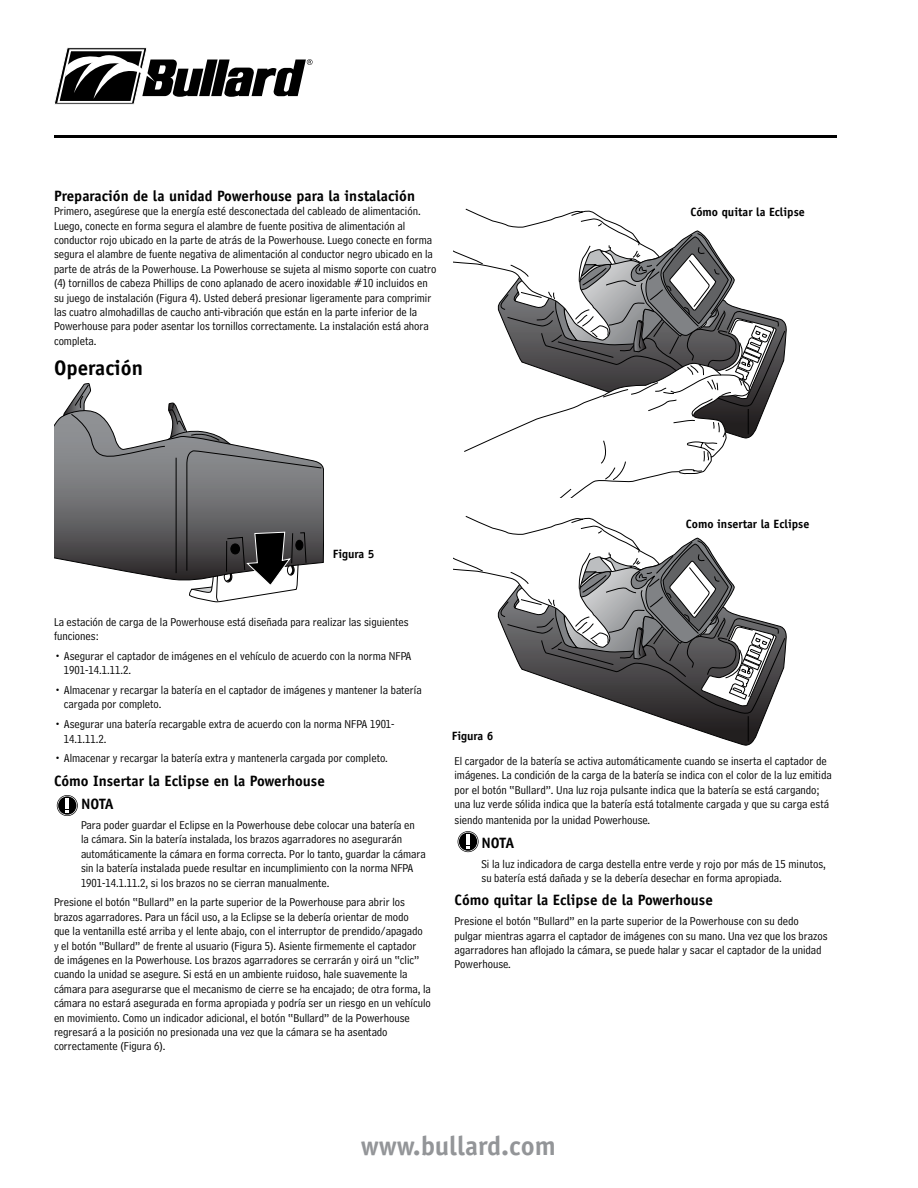
<style>
.page{position:relative;width:918px;height:1188px;background:#fff}
.page>*{position:absolute;margin:0;border:0;box-sizing:border-box;transform-origin:0 0}
.t1{font:700 27px "Officina Sans";color:#939598}
.t2{font:700 21px "Officina Sans";color:#000}
.t3{font:700 15px/23.4px "Officina Sans";color:#000}
.t4{font:12px/14.4px "Bell Centennial Address";color:#000}
.t5{font:700 12px "Officina Sans";color:#000}
</style>
<div class="page">
<hr style="left:54px;top:135px;width:783px;height:3px;background:#000">
<svg style="left:54px;top:416px;width:270px;height:147px"></svg>
<svg style="left:62px;top:384px;width:260px;height:218px"></svg>
<svg style="left:57px;top:795px;width:21px;height:21px"></svg>
<svg style="left:454px;top:209px;width:331px;height:289px"></svg>
<svg style="left:454px;top:516px;width:331px;height:226px"></svg>
<svg style="left:458px;top:831px;width:21px;height:21px"></svg>
<svg style="left:54px;top:47px;width:259px;height:57px"></svg>
<p class="t3" style="left:54px;top:184px;width:363px">Preparación de la unidad Powerhouse para la instalación</p>
<p class="t4" style="left:54px;top:204px;width:384px">Primero, asegúrese que la energía esté desconectada del cableado de alimentación.<br>Luego, conecte en forma segura el alambre de fuente positiva de alimentación al conductor rojo ubicado en la parte de atrás de la Powerhouse. Luego conecte en forma segura el alambre de fuente negativa de alimentación al conductor negro ubicado en la parte de atrás de la Powerhouse. La Powerhouse se sujeta al mismo soporte con cuatro (4) tornillos de cabeza Phillips de cono aplanado de acero inoxidable #10 incluidos en su juego de instalación (Figura 4). Usted deberá presionar ligeramente para comprimir las cuatro almohadillas de caucho anti-vibración que están en la parte inferior de la Powerhouse para poder asentar los tornillos correctamente. La instalación está ahora completa.</p>
<h2 class="t2" style="left:54px;top:355px;width:91px">Operación</h2>
<p class="t5" style="left:690px;top:205px;width:116px">Cómo quitar la Eclipse</p>
<p class="t5" style="left:333px;top:547px;width:43px">Figura 5</p>
<p class="t5" style="left:686px;top:517px;width:125px">Como insertar la Eclipse</p>
<p class="t4" style="left:54px;top:614px;width:356px">La estación de carga de la Powerhouse está diseñada para realizar las siguientes funciones:</p>
<p class="t4" style="left:64px;top:649px;width:349px;text-indent:-10px">• Asegurar el captador de imágenes en el vehículo de acuerdo con la norma NFPA<br>1901-14.1.11.2.</p>
<p class="t4" style="left:64px;top:683px;width:360px;text-indent:-10px">• Almacenar y recargar la batería en el captador de imágenes y mantener la batería cargada por completo.</p>
<p class="t4" style="left:64px;top:717px;width:332px;text-indent:-10px">• Asegurar una batería recargable extra de acuerdo con la norma NFPA 1901-<br>14.1.11.2.</p>
<p class="t4" style="left:54px;top:751px;width:335px">• Almacenar y recargar la batería extra y mantenerla cargada por completo.</p>
<p class="t3" style="left:81px;top:769px;width:245px;text-indent:-27px">Cómo Insertar la Eclipse en la Powerhouse<br>NOTA</p>
<p class="t4" style="left:81px;top:818px;width:346px">Para poder guardar el Eclipse en la Powerhouse debe colocar una batería en<br>la cámara. Sin la batería instalada, los brazos agarradores no asegurarán automáticamente la cámara en forma correcta. Por lo tanto, guardar la cámara sin la batería instalada puede resultar en incumplimiento con la norma NFPA 1901-14.1.11.2, si los brazos no se cierran manualmente.</p>
<p class="t4" style="left:54px;top:895px;width:378px">Presione el botón “Bullard” en la parte superior de la Powerhouse para abrir los brazos agarradores. Para un fácil uso, a la Eclipse se la debería orientar de modo<br>que la ventanilla esté arriba y el lente abajo, con el interruptor de prendido/apagado<br>y el botón “Bullard” de frente al usuario (Figura 5). Asiente firmemente el captador<br>de imágenes en la Powerhouse. Los brazos agarradores se cerrarán y oirá un “clic” cuando la unidad se asegure. Si está en un ambiente ruidoso, hale suavemente la cámara para asegurarse que el mecanismo de cierre se ha encajado; de otra forma, la cámara no estará asegurada en forma apropiada y podría ser un riesgo en un vehículo en movimiento. Como un indicador adicional, el botón “Bullard” de la Powerhouse regresará a la posición no presionada una vez que la cámara se ha asentado correctamente (Figura 6).</p>
<p class="t5" style="left:452px;top:728px;width:43px">Figura 6</p>
<p class="t4" style="left:454px;top:754px;width:379px">El cargador de la batería se activa automáticamente cuando se inserta el captador de imágenes. La condición de la carga de la batería se indica con el color de la luz emitida por el botón “Bullard”. Una luz roja pulsante indica que la batería se está cargando; una luz verde sólida indica que la batería está totalmente cargada y que su carga está</p>
<p class="t4" style="left:454px;top:813px;width:197px">siendo mantenida por la unidad Powerhouse.</p>
<p class="t3" style="left:482px;top:831px;width:34px">NOTA</p>
<p class="t4" style="left:482px;top:856px;width:346px">Si la luz indicadora de carga destella entre verde y rojo por más de 15 minutos, su batería está dañada y se la debería desechar en forma apropiada.</p>
<p class="t3" style="left:454px;top:888px;width:260px">Cómo quitar la Eclipse de la Powerhouse</p>
<p class="t4" style="left:454px;top:914px;width:375px">Presione el botón “Bullard” en la parte superior de la Powerhouse con su dedo pulgar mientras agarra el captador de imágenes con su mano. Una vez que los brazos agarradores han aflojado la cámara, se puede halar y sacar el captador de la unidad Powerhouse.</p>
<h1 class="t1" style="left:361px;top:1129px;width:197px">www.bullard.com</h1>
</div>
